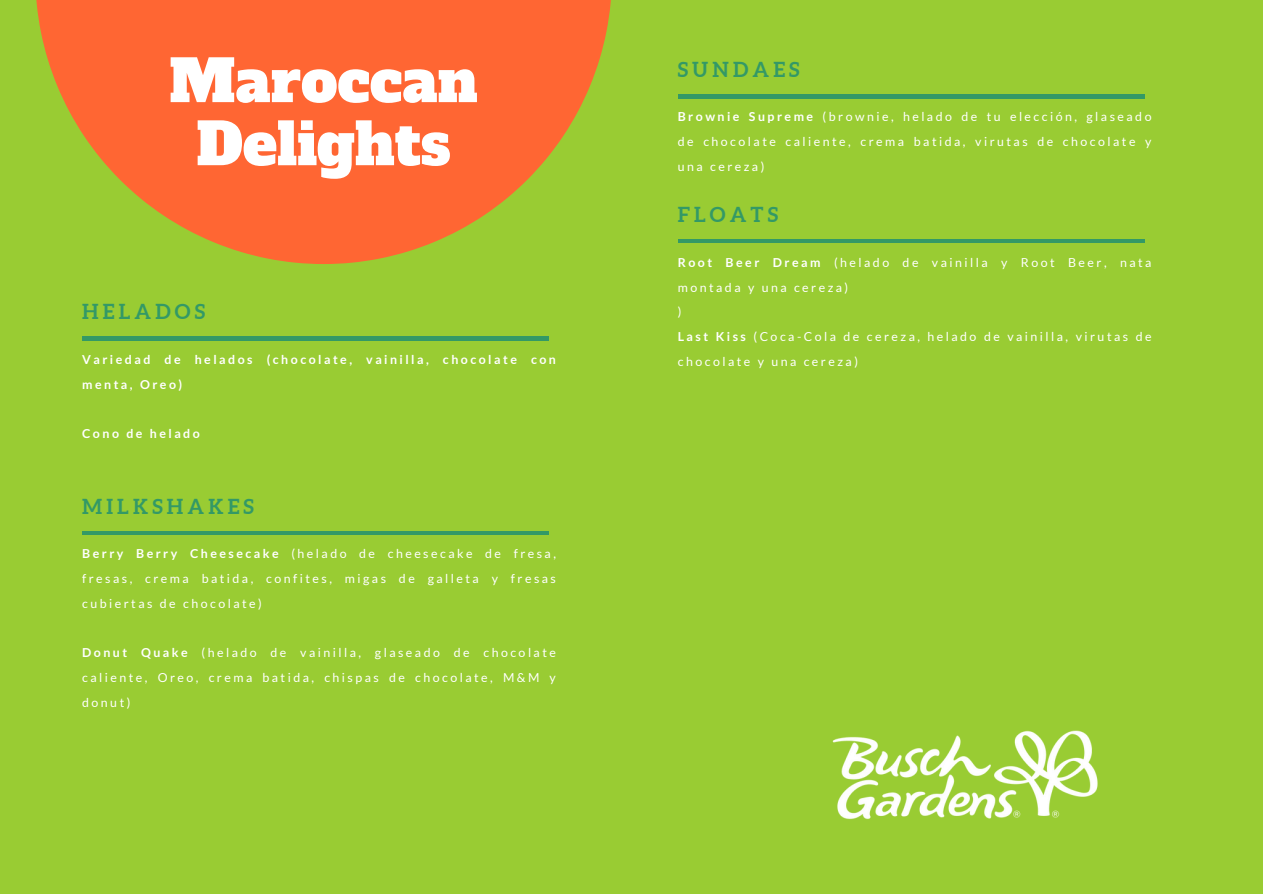
<style>
.page{position:relative;width:1263px;height:894px;background:#fff}
.page>*{position:absolute;margin:0;border:0;box-sizing:border-box;transform-origin:0 0}
.t1{font:57.6px/63px "Alfa Slab One";color:#fff;text-align:center}
.t2{font:700 20.7px "Aleo";letter-spacing:.2em;color:#396}
.t3{font:12.45px/24.8px "Lato";letter-spacing:.2em;color:#fff;text-align:justify}
.t4{font:700 12.45px/24.8px "Lato";letter-spacing:.2em;color:#fff}
.s1{font-weight:700}
</style>
<div class="page">
<div style="left:0;top:0;width:1263px;height:893px;background:#9c3"></div>
<svg style="left:36px;top:0;width:575px;height:264px;fill:#f63"></svg>
<hr style="left:82px;top:337px;width:467px;height:3px;background:#396">
<img style="left:832px;top:730px;width:266px;height:90px">
<hr style="left:678px;top:95px;width:467px;height:3px;background:#396">
<hr style="left:82px;top:531px;width:467px;height:3px;background:#396">
<hr style="left:678px;top:239px;width:467px;height:4px;background:#396">
<h3 class="t1" style="left:169px;top:50px;width:310px">Maroccan<br>Delights</h3>
<h3 class="t2" style="left:82px;top:300px;width:124px">HELADOS</h3>
<h1 class="t4" style="left:82px;top:346px;width:475px">Variedad de helados (chocolate, vainilla, chocolate con menta, Oreo)</h1>
<h2 class="t4" style="left:82px;top:421px;width:119px">Cono de helado</h2>
<h2 class="t2" style="left:82px;top:494px;width:173px">MILKSHAKES</h2>
<h2 class="t3" style="left:82px;top:541px;width:475px"><span class="s1">Berry Berry Cheesecake</span> (helado de cheesecake de fresa, fresas, crema batida, confites, migas de galleta y fresas cubiertas de chocolate)</h2>
<p class="t3" style="left:82px;top:640px;width:475px"><span class="s1">Donut Quake</span> (helado de vainilla, glaseado de chocolate caliente, Oreo, crema batida, chispas de chocolate, M&amp;M y donut)</p>
<p class="t2" style="left:678px;top:58px;width:123px">SUNDAES</p>
<p class="t3" style="left:678px;top:104px;width:475px"><span class="s1">Brownie Supreme</span> (brownie, helado de tu elección, glaseado de chocolate caliente, crema batida, virutas de chocolate y una cereza)</p>
<p class="t2" style="left:678px;top:202px;width:102px">FLOATS</p>
<p class="t3" style="left:678px;top:249px;width:475px"><span class="s1">Root Beer Dream</span> (helado de vainilla y Root Beer, nata montada y una cereza)</p>
<p class="t3" style="left:678px;top:299px;width:5px">)</p>
<p class="t3" style="left:678px;top:324px;width:475px"><span class="s1">Last Kiss</span> (Coca-Cola de cereza, helado de vainilla, virutas de chocolate y una cereza)</p>
</div>
